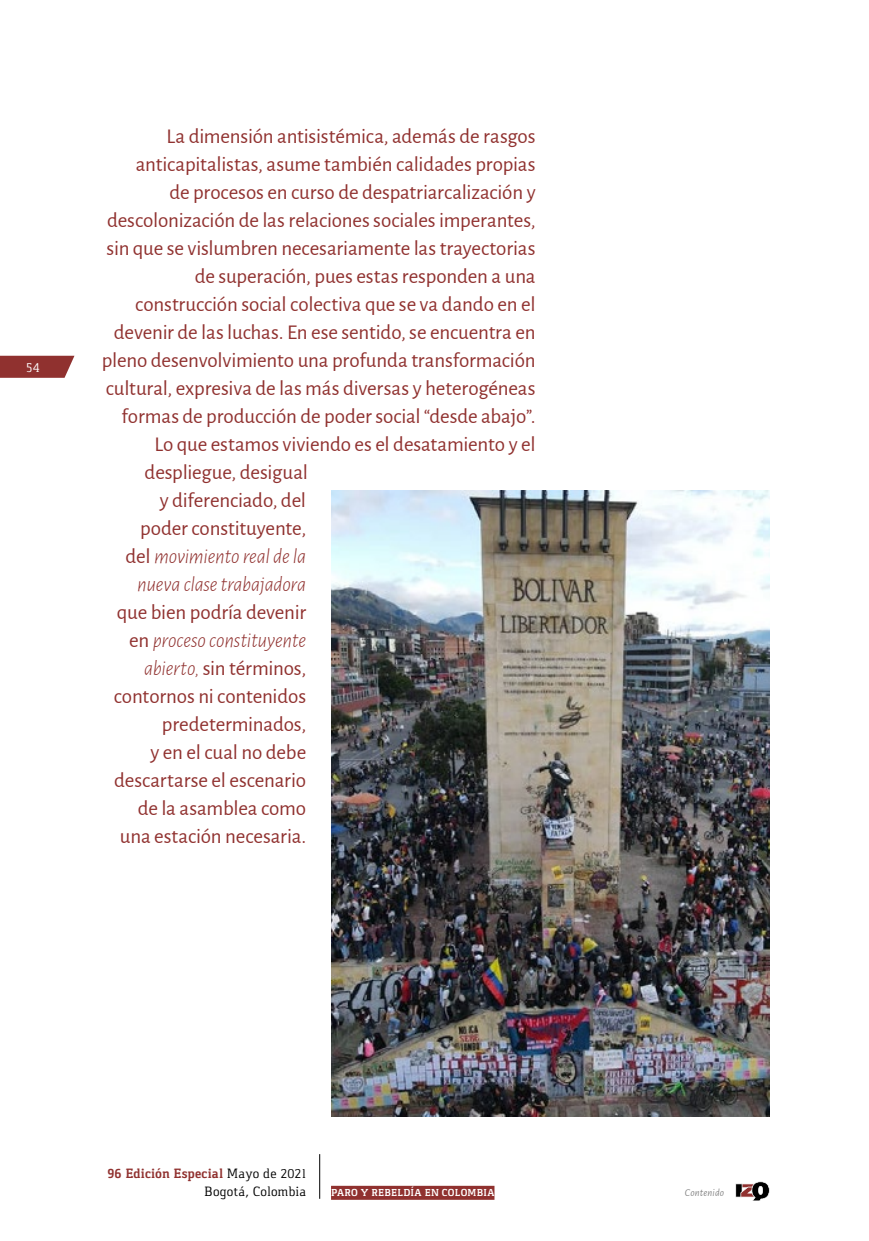
<style>
.page{position:relative;width:869px;height:1241px;background:#fff}
.page>*{position:absolute;margin:0;border:0;box-sizing:border-box;transform-origin:0 0}
.t1{font:21px/28px "Alegreya Sans";letter-spacing:-.005em;color:#90312f;text-align:right}
.t2{font:italic 300 21px "Alegreya Sans";letter-spacing:-.01em;color:#90312f}
.t3{font:14px/18.2px "Gaspar";letter-spacing:.005em;color:#000;text-align:right}
.t4{font:14px "Gaspar";color:#fff}
.t5{font:700 10.5px "Gaspar";letter-spacing:.03em;color:#fff}
.t6{font:italic 10.5px "Alegreya Sans";letter-spacing:.015em;color:#878787}
.s1{font-weight:400;font-style:normal}
.s2{font-weight:300;font-style:italic}
.s3{font-weight:700;color:#90312f}
</style>
<div class="page">
<svg style="left:0;top:356px;width:74px;height:22px"></svg>
<img style="left:331px;top:490px;width:438px;height:626px">
<hr style="left:319px;top:1153px;width:1px;height:45px;background:#000">
<div style="left:331px;top:1185px;width:163px;height:14px;background:#90312f"></div>
<svg style="left:735px;top:1181px;width:34px;height:19px"></svg>
<p class="t4" style="left:26px;top:359px;width:15px">54</p>
<p class="t1" style="left:166px;top:121px;width:370px">La dimensión antisistémica, además de rasgos</p>
<p class="t1" style="left:136px;top:149px;width:401px">anticapitalistas, asume también calidades propias</p>
<p class="t1" style="left:169px;top:177px;width:367px">de procesos en curso de despatriarcalización y</p>
<p class="t1" style="left:107px;top:205px;width:430px">descolonización de las relaciones sociales imperantes,</p>
<p class="t1" style="left:107px;top:233px;width:430px">sin que se vislumbren necesariamente las trayectorias</p>
<p class="t1" style="left:195px;top:261px;width:342px">de superación, pues estas responden a una</p>
<p class="t1" style="left:135px;top:289px;width:401px">construcción social colectiva que se va dando en el</p>
<p class="t1" style="left:114px;top:317px;width:423px">devenir de las luchas. En ese sentido, se encuentra en</p>
<p class="t1" style="left:102px;top:345px;width:435px">pleno desenvolvimiento una profunda transformación</p>
<p class="t1" style="left:106px;top:373px;width:431px">cultural, expresiva de las más diversas y heterogéneas</p>
<p class="t1" style="left:122px;top:401px;width:415px">formas de producción de poder social “desde abajo”.</p>
<p class="t1" style="left:154px;top:429px;width:382px">Lo que estamos viviendo es el desatamiento y el</p>
<p class="t1" style="left:144px;top:457px;width:165px">despliegue, desigual</p>
<p class="t1" style="left:160px;top:485px;width:148px">y diferenciado, del</p>
<p class="t1" style="left:140px;top:513px;width:167px">poder constituyente,</p>
<p class="t2" style="left:125px;top:542px;width:182px"><span class="s1">del</span> movimiento real de la</p>
<p class="t2" style="left:137px;top:570px;width:170px">nueva clase trabajadora</p>
<p class="t1" style="left:114px;top:597px;width:194px">que bien podría devenir en <span class="s2">proceso constituyente abierto,</span> sin términos, contornos ni contenidos predeterminados,<br>y en el cual no debe descartarse el escenario de la asamblea como una estación necesaria.</p>
<p class="t3" style="left:107px;top:1164px;width:200px"><span class="s3">96 Edición Especial</span> Mayo de 2021<br>Bogotá, Colombia</p>
<p class="t5" style="left:331px;top:1186px;width:165px">PARO Y REBELDÍA EN COLOMBIA</p>
<p class="t6" style="left:684px;top:1185px;width:41px">Contenido</p>
</div>
